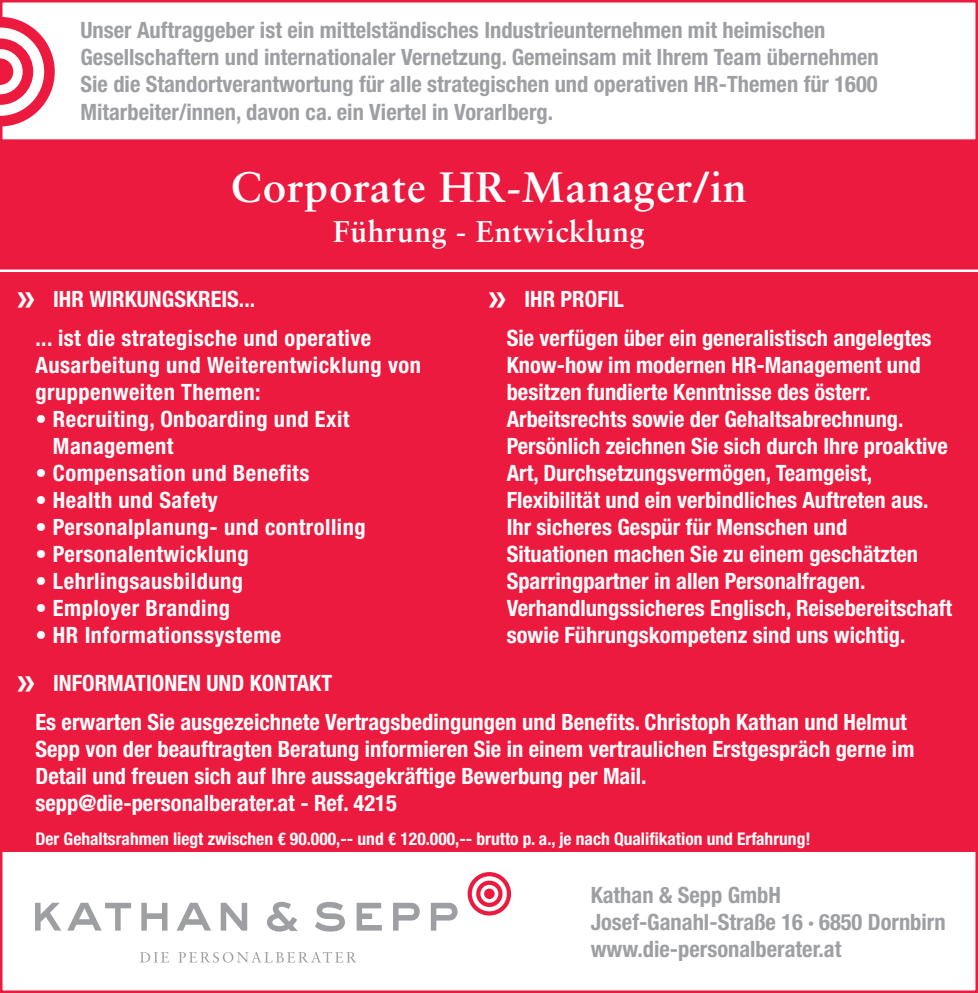
<style>
.page{position:relative;width:978px;height:993px;background:#fff}
.page>*{position:absolute;margin:0;border:0;box-sizing:border-box;transform-origin:0 0}
.t1{font:700 42.5px "Sabon LT Std";letter-spacing:.02em;color:#fff}
.t2{font:700 40px "Myriad Pro";color:#fff}
.t3{font:700 30px "Sabon LT Std";letter-spacing:.02em;color:#fff}
.t4{font:700 condensed 22.5px/27px "Helvetica Neue LT Std";color:#fff}
.t5{font:700 condensed 22.5px/27px "Helvetica Neue LT Std";color:#9d9fa2}
.t6{font:700 condensed 22.5px/27px "Helvetica Neue LT Std";letter-spacing:.02em;color:#fff}
.t7{font:700 condensed 17.5px "Helvetica Neue LT Std";color:#fff}
</style>
<div class="page">
<div style="left:0;top:0;width:978px;height:850px;background:#ed1a3f"></div>
<div style="left:1px;top:1px;width:976px;height:139px;background:#fff"></div>
<div style="left:0;top:0;width:978px;height:142px;border:2px solid #ed1a3f"></div>
<svg style="left:468px;top:872px;width:43px;height:43px"></svg>
<svg style="left:35px;top:902px;width:26px;height:28px"></svg>
<svg style="left:67px;top:902px;width:64px;height:28px"></svg>
<svg style="left:141px;top:902px;width:26px;height:28px"></svg>
<svg style="left:177px;top:902px;width:34px;height:28px"></svg>
<svg style="left:221px;top:902px;width:26px;height:28px"></svg>
<svg style="left:315px;top:901px;width:30px;height:30px"></svg>
<svg style="left:357px;top:902px;width:25px;height:28px"></svg>
<svg style="left:393px;top:902px;width:27px;height:28px"></svg>
<svg style="left:431px;top:902px;width:27px;height:28px"></svg>
<svg style="left:140px;top:952px;width:29px;height:10px"></svg>
<svg style="left:178px;top:951px;width:178px;height:11px"></svg>
<svg style="left:267px;top:901px;width:31px;height:30px"></svg>
<svg style="left:0;top:17px;width:55px;height:109px"></svg>
<hr style="left:0;top:269px;width:978px;height:3px;background:#fff">
<p class="t5" style="left:80px;top:17px;width:800px">Unser Auftraggeber ist ein mittelständisches Industrieunternehmen mit heimischen Gesellschaftern und internationaler Vernetzung. Gemeinsam mit Ihrem Team übernehmen Sie die Standortverantwortung für alle strategischen und operativen HR-Themen für 1600<br>Mitarbeiter/innen, davon ca. ein Viertel in Vorarlberg.</p>
<h1 class="t1" style="left:231px;top:161px;width:517px">Corporate HR-Manager/in</h1>
<h3 class="t3" style="left:333px;top:213px;width:313px">Führung - Entwicklung</h3>
<p class="t4" style="left:53px;top:285px;width:204px">IHR WIRKUNGSKREIS...</p>
<p class="t4" style="left:524px;top:285px;width:101px">IHR PROFIL</p>
<h2 class="t2" style="left:17px;top:271px;width:20px">»</h2>
<h2 class="t2" style="left:488px;top:271px;width:20px">»</h2>
<p class="t6" style="left:35px;top:324px;width:387px">... ist die strategische und operative<br>Ausarbeitung und Weiterentwicklung von gruppenweiten Themen:</p>
<p class="t6" style="left:53px;top:405px;width:298px;text-indent:-18px">• Recruiting, Onboarding und Exit<br>Management</p>
<p class="t6" style="left:35px;top:459px;width:275px">• Compensation und Benefits</p>
<p class="t6" style="left:35px;top:486px;width:184px">• Health und Safety</p>
<p class="t6" style="left:35px;top:513px;width:332px">• Personalplanung- und controlling</p>
<p class="t6" style="left:35px;top:540px;width:215px">• Personalentwicklung</p>
<p class="t6" style="left:35px;top:567px;width:209px">• Lehrlingsausbildung</p>
<p class="t6" style="left:35px;top:594px;width:196px">• Employer Branding</p>
<p class="t6" style="left:35px;top:621px;width:247px">• HR Informationssysteme</p>
<p class="t4" style="left:507px;top:324px;width:447px">Sie verfügen über ein generalistisch angelegtes Know-how im modernen HR-Management und besitzen fundierte Kenntnisse des österr.<br>Arbeitsrechts sowie der Gehaltsabrechnung.<br>Persönlich zeichnen Sie sich durch Ihre proaktive Art, Durchsetzungsvermögen, Teamgeist, Flexibilität und ein verbindliches Auftreten aus.<br>Ihr sicheres Gespür für Menschen und Situationen machen Sie zu einem geschätzten Sparringpartner in allen Personalfragen.<br>Verhandlungssicheres Englisch, Reisebereitschaft sowie Führungskompetenz sind uns wichtig.</p>
<p class="t4" style="left:35px;top:662px;width:873px;line-height:39.5px;text-indent:18px">INFORMATIONEN UND KONTAKT<br>Es erwarten Sie ausgezeichnete Vertragsbedingungen und Benefits. Christoph Kathan und Helmut</p>
<p class="t4" style="left:35px;top:735px;width:880px">Sepp von der beauftragten Beratung informieren Sie in einem vertraulichen Erstgespräch gerne im<br>Detail und freuen sich auf Ihre aussagekräftige Bewerbung per Mail.<br>sepp@die-personalberater.at - Ref. 4215</p>
<p class="t7" style="left:35px;top:827px;width:777px">Der Gehaltsrahmen liegt zwischen € 90.000,-- und € 120.000,-- brutto p. a., je nach Qualifikation und Erfahrung!</p>
<h2 class="t2" style="left:17px;top:654px;width:20px">»</h2>
<p class="t5" style="left:591px;top:880px;width:356px">Kathan &amp; Sepp GmbH<br>Josef-Ganahl-Straße 16 · 6850 Dornbirn www.die-personalberater.at</p>
</div>
